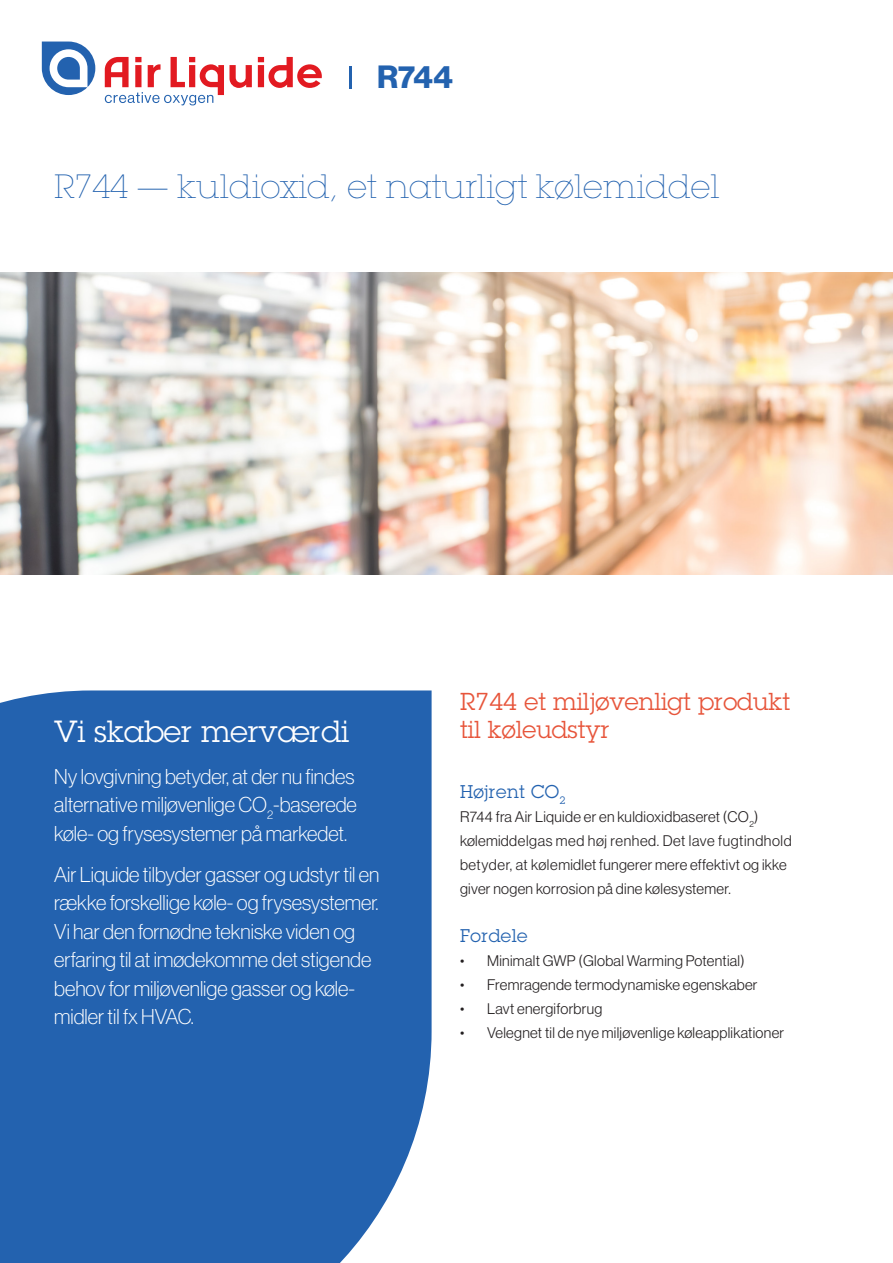
<style>
.page{position:relative;width:893px;height:1263px;background:#fff}
.page>*{position:absolute;margin:0;border:0;box-sizing:border-box;transform-origin:0 0}
.t1{font:200 33px "Lubalin Graph Std";color:#2362af}
.t2{font:31.5px "N Haas Grotesk DS Std 75 Bd";color:#2362af}
.t3{font:30px "Lubalin Graph Std";color:#fff}
.t4{font:24px "Lubalin Graph Std";color:#e7553b}
.t5{font:21px/28.5px "N Haas Grotesk DS Std 35 X Lt";color:#fff;text-align:justify}
.t6{font:18px "Lubalin Graph Std";letter-spacing:.02em;color:#2362af}
.t7{font:15px/24px "N Haas Grotesk DS Std 45 Lt";letter-spacing:.02em;color:#231f20}
</style>
<div class="page">
<img style="left:0;top:272px;width:893px;height:302px">
<div style="left:0;top:690px;width:432px;height:573px;background:#2362af"></div>
<svg style="left:42px;top:42px;width:53px;height:53px"></svg>
<svg style="left:258px;top:57px;width:64px;height:31px"></svg>
<svg style="left:105px;top:57px;width:147px;height:48px"></svg>
<hr style="left:349px;top:67px;width:3px;height:22px;background:#2362af">
<p class="t2" style="left:377px;top:59px;width:77px">R744</p>
<p class="t1" style="left:54px;top:168px;width:667px">R744 — kuldioxid, et naturligt kølemiddel</p>
<p class="t3" style="left:54px;top:713px;width:296px">Vi skaber merværdi</p>
<p class="t5" style="left:54px;top:762px;width:304px">Ny lovgivning betyder, at der nu findes alternative miljøvenlige CO<sub>2</sub>-baserede køle- og frysesystemer på markedet.</p>
<p class="t5" style="left:54px;top:860px;width:327px;text-align:left">Air Liquide tilbyder gasser og udstyr til en række forskellige køle- og frysesystemer.<br>Vi har den fornødne tekniske viden og erfaring til at imødekomme det stigende behov for miljøvenlige gasser og køle&shy;midler til fx HVAC.</p>
<p class="t4" style="left:460px;top:686px;width:331px">R744 et miljøvenligt produkt</p>
<p class="t4" style="left:460px;top:715px;width:151px">til køleudstyr</p>
<p class="t6" style="left:460px;top:780px;width:107px">Højrent CO<sub>2</sub></p>
<p class="t7" style="left:460px;top:805px;width:333px">R744 fra Air Liquide er en kuldioxidbaseret (CO<sub>2</sub>) kølemiddelgas med høj renhed. Det lave fugtindhold betyder, at kølemidlet fungerer mere effektivt og ikke giver nogen korrosion på dine kølesystemer.</p>
<p class="t6" style="left:460px;top:924px;width:69px">Fordele</p>
<p class="t7" style="left:460px;top:949px;width:286px">• Minimalt GWP (Global Warming Potential)</p>
<p class="t7" style="left:460px;top:973px;width:299px">• Fremragende termodynamiske egenskaber</p>
<p class="t7" style="left:460px;top:997px;width:144px">• Lavt energiforbrug</p>
<p class="t7" style="left:460px;top:1021px;width:326px">• Velegnet til de nye miljøvenlige køleapplikationer</p>
</div>
